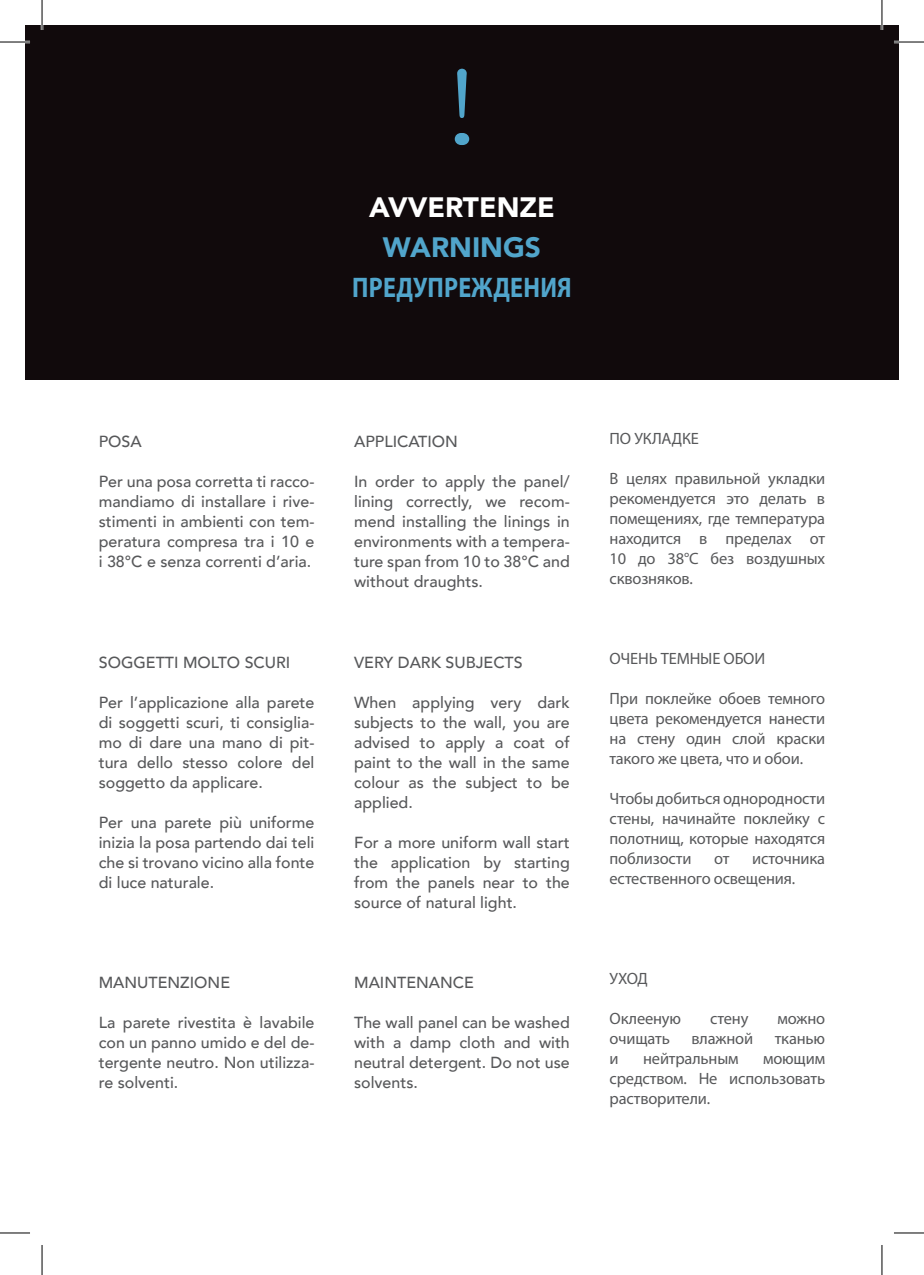
<style>
.page{position:relative;width:924px;height:1275px;background:#fff}
.page>*{position:absolute;margin:0;border:0;box-sizing:border-box;transform-origin:0 0}
.t1{font:120.6px "Nimbus Mono";color:#51a5cb}
.t2{font:700 28.4px "Myriad Pro";letter-spacing:.01em;color:#51a5cb;scale:.85 1}
.t3{font:900 28px "Avenir";color:#fff}
.t4{font:900 28px "Avenir";color:#51a5cb}
.t5{font:16.4px/20px "Myriad Pro";letter-spacing:-.01em;color:#57585a;text-align:justify}
.t6{font:500 16px/20px "Avenir";color:#57585a;text-align:justify}
</style>
<div class="page">
<div style="left:25px;top:25px;width:873px;height:355px;background:#110a0c"></div>
<hr style="left:0;top:41px;width:30px;height:2px;background:#fff">
<hr style="left:893px;top:41px;width:30px;height:2px;background:#fff">
<hr style="left:41px;top:0;width:2px;height:30px;background:#fff">
<hr style="left:880px;top:0;width:2px;height:30px;background:#fff">
<hr style="left:0;top:42px;width:30px;height:1px;background:#000">
<hr style="left:893px;top:42px;width:30px;height:1px;background:#000">
<hr style="left:0;top:1232px;width:30px;height:1px;background:#000">
<hr style="left:893px;top:1232px;width:30px;height:1px;background:#000">
<hr style="left:42px;top:0;width:1px;height:30px;background:#000">
<hr style="left:42px;top:1245px;width:1px;height:30px;background:#000">
<hr style="left:881px;top:0;width:1px;height:30px;background:#000">
<hr style="left:881px;top:1245px;width:1px;height:30px;background:#000">
<h1 class="t1" style="left:425px;top:30px;width:74px">!</h1>
<h3 class="t3" style="left:369px;top:183px;width:187px">AVVERTENZE</h3>
<h3 class="t4" style="left:383px;top:223px;width:159px">WARNINGS</h3>
<h2 class="t2" style="left:352px;top:269px;width:259px">ПРЕДУПРЕЖДЕНИЯ</h2>
<p class="t6" style="left:99px;top:431px;width:44px">POSA</p>
<p class="t6" style="left:99px;top:471px;width:217px">Per una posa corretta ti racco&shy;mandiamo di installare i rive&shy;stimenti in ambienti con tem&shy;peratura compresa tra i 10 e i 38°C e senza correnti d’aria.</p>
<p class="t6" style="left:99px;top:651px;width:193px">SOGGETTI MOLTO SCURI</p>
<p class="t6" style="left:99px;top:691px;width:217px">Per l’applicazione alla parete di soggetti scuri, ti consiglia&shy;mo di dare una mano di pit&shy;tura dello stesso colore del soggetto da applicare.</p>
<p class="t6" style="left:99px;top:811px;width:217px">Per una parete più uniforme inizia la posa partendo dai teli che si trovano vicino alla fonte di luce naturale.</p>
<p class="t6" style="left:99px;top:971px;width:133px">MANUTENZIONE</p>
<p class="t6" style="left:99px;top:1011px;width:217px">La parete rivestita è lavabile con un panno umido e del de&shy;tergente neutro. Non utilizza&shy;re solventi.</p>
<p class="t6" style="left:354px;top:431px;width:105px">APPLICATION</p>
<p class="t6" style="left:354px;top:471px;width:217px">In order to apply the panel/ lining correctly, we recom&shy;mend installing the linings in environments with a tempera&shy;ture span from 10 to 38°C and without draughts.</p>
<p class="t6" style="left:354px;top:651px;width:170px">VERY DARK SUBJECTS</p>
<p class="t6" style="left:354px;top:691px;width:217px">When applying very dark subjects to the wall, you are advised to apply a coat of paint to the wall in the same colour as the subject to be applied.</p>
<p class="t6" style="left:354px;top:831px;width:217px">For a more uniform wall start the application by starting from the panels near to the source of natural light.</p>
<p class="t6" style="left:354px;top:971px;width:121px">MAINTENANCE</p>
<p class="t6" style="left:354px;top:1011px;width:217px">The wall panel can be washed with a damp cloth and with neutral detergent. Do not use solvents.</p>
<p class="t5" style="left:609px;top:428px;width:91px">ПО УКЛАДКЕ</p>
<p class="t5" style="left:609px;top:468px;width:217px">В целях правильной укладки рекомендуется это делать в помещениях, где температура находится в пределах от 10 до 38°C без воздушных сквозняков.</p>
<p class="t5" style="left:609px;top:648px;width:157px">ОЧЕНЬ ТЕМНЫЕ ОБОИ</p>
<p class="t5" style="left:609px;top:688px;width:217px">При поклейке обоев темного цвета рекомендуется нанести на стену один слой краски такого же цвета, что и обои.</p>
<p class="t5" style="left:609px;top:788px;width:217px">Чтобы добиться однородности стены, начинайте поклейку с полотнищ, которые находятся поблизости</p>
<p class="t5" style="left:609px;top:848px;width:217px;text-indent:142px">источника естественного освещения.</p>
<p class="t5" style="left:713px;top:848px;width:17px">от</p>
<p class="t5" style="left:609px;top:968px;width:40px">УХОД</p>
<p class="t5" style="left:609px;top:1008px;width:73px">Оклееную</p>
<p class="t5" style="left:709px;top:1008px;width:40px">стену</p>
<p class="t5" style="left:777px;top:1008px;width:49px">можно</p>
<p class="t5" style="left:609px;top:1028px;width:62px">очищать</p>
<p class="t5" style="left:691px;top:1028px;width:63px">влажной</p>
<p class="t5" style="left:774px;top:1028px;width:52px">тканью</p>
<p class="t5" style="left:609px;top:1048px;width:11px">и</p>
<p class="t5" style="left:642px;top:1048px;width:97px">нейтральным</p>
<p class="t5" style="left:609px;top:1048px;width:217px;text-indent:153px">моющим средством. Не использовать растворители.</p>
</div>
